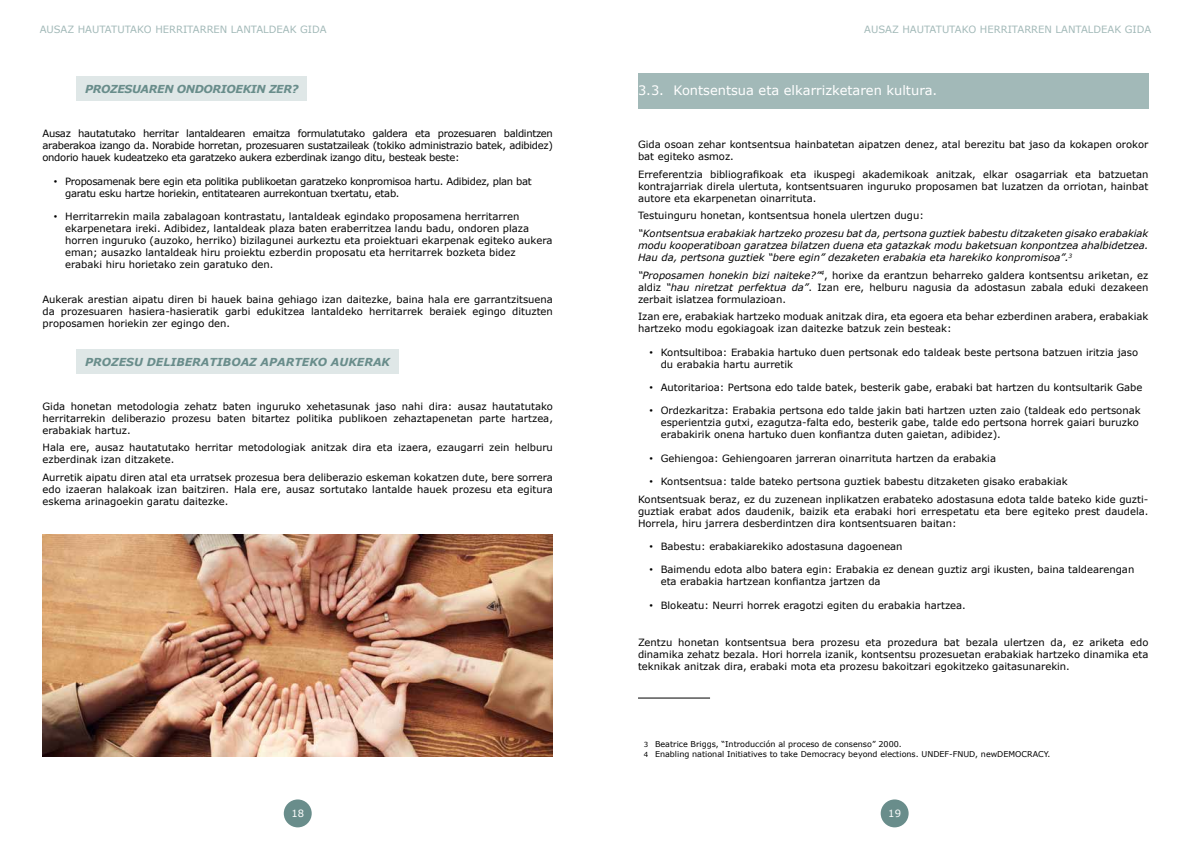
<style>
.page{position:relative;width:1191px;height:842px;background:#fff}
.page>*{position:absolute;margin:0;border:0;box-sizing:border-box;transform-origin:0 0}
.t1{font:13px "Verdana";color:#fff}
.t2{font:italic 700 11px "Verdana";color:#698d8b}
.t3{font:italic 700 11px "Verdana";letter-spacing:-.03em;color:#698d8b}
.t4{font:10px/12px "Verdana";color:#000}
.t5{font:italic 10px/12px "Verdana";color:#000;text-align:justify}
.t6{font:10px/12px "Verdana";letter-spacing:-.03em;color:#000}
.t7{font:10px "Verdana";color:#a2b9b8}
.t8{font:10px "Verdana";color:#fff}
.t9{font:8px/9.6px "Verdana";color:#000}
.s1{font-family:"Arial"}
.s2{font-style:italic}
.s3{font-size:7px}
</style>
<div class="page">
<div style="left:284px;top:799px;width:28px;height:28px;background:#698d8b;border-radius:50%"></div>
<div style="left:880px;top:799px;width:28px;height:28px;background:#698d8b;border-radius:50%"></div>
<div style="left:638px;top:74px;width:510px;height:35px;background:#a2b9b8"></div>
<hr style="left:638px;top:697px;width:72px;height:1px;background:#000">
<div style="left:77px;top:77px;width:230px;height:24px;background:#dfe7e7"></div>
<div style="left:77px;top:349px;width:321px;height:25px;background:#dfe7e7"></div>
<img style="left:43px;top:535px;width:509px;height:222px">
<p class="t7" style="left:40px;top:23px;width:288px">AUSAZ HAUTATUTAKO HERRITARREN LANTALDEAK GIDA</p>
<p class="t7" style="left:864px;top:23px;width:288px">AUSAZ HAUTATUTAKO HERRITARREN LANTALDEAK GIDA</p>
<p class="t3" style="left:85px;top:82px;width:215px">PROZESUAREN ONDORIOEKIN ZER?</p>
<p class="t4" style="left:43px;top:128px;width:512px;text-align:justify">Ausaz hautatutako herritar lantaldearen emaitza formulatutako galdera eta prozesuaren baldintzen araberakoa izango da. Norabide horretan, prozesuaren sustatzaileak (tokiko administrazio batek, adibidez) ondorio hauek kudeatzeko eta garatzeko aukera ezberdinak izango ditu, besteak beste:</p>
<p class="t6" style="left:65px;top:175px;width:468px;text-indent:-11px"><span class="s1">•</span> Proposamenak bere egin eta politika publikoetan garatzeko konpromisoa hartu. Adibidez, plan bat garatu esku hartze horiekin, entitatearen aurrekontuan txertatu, etab.</p>
<p class="t4" style="left:65px;top:210px;width:489px;text-indent:-11px"><span class="s1">•</span> Herritarrekin maila zabalagoan kontrastatu, lantaldeak egindako proposamena herritarren ekarpenetara ireki. Adibidez, lantaldeak plaza baten eraberritzea landu badu, ondoren plaza horren inguruko (auzoko, herriko) bizilagunei aurkeztu eta proiektuari ekarpenak egiteko aukera eman; ausazko lantaldeak hiru proiektu ezberdin proposatu eta herritarrek bozketa bidez erabaki hiru horietako zein garatuko den.</p>
<p class="t4" style="left:42px;top:294px;width:512px;text-align:justify">Aukerak arestian aipatu diren bi hauek baina gehiago izan daitezke, baina hala ere garrantzitsuena da prozesuaren hasiera-hasieratik garbi edukitzea lantaldeko herritarrek beraiek egingo dituzten proposamen horiekin zer egingo den.</p>
<p class="t2" style="left:85px;top:354px;width:306px">PROZESU DELIBERATIBOAZ APARTEKO AUKERAK</p>
<p class="t4" style="left:43px;top:400px;width:512px;text-align:justify">Gida honetan metodologia zehatz baten inguruko xehetasunak jaso nahi dira: ausaz hautatutako herritarrekin deliberazio prozesu baten bitartez politika publikoen zehaztapenetan parte hartzea, erabakiak hartuz.</p>
<p class="t4" style="left:43px;top:441px;width:512px">Hala ere, ausaz hautatutako herritar metodologiak anitzak dira eta izaera, ezaugarri zein helburu ezberdinak izan ditzakete.</p>
<p class="t4" style="left:43px;top:471px;width:512px;text-align:justify">Aurretik aipatu diren atal eta urratsek prozesua bera deliberazio eskeman kokatzen dute, bere sorrera edo izaeran halakoak izan baitziren. Hala ere, ausaz sortutako lantalde hauek prozesu eta egitura eskema arinagoekin garatu daitezke.</p>
<h1 class="t1" style="left:638px;top:81px;width:301px">3.3. Kontsentsua eta elkarrizketaren kultura.</h1>
<p class="t4" style="left:638px;top:138px;width:512px">Gida osoan zehar kontsentsua hainbatetan aipatzen denez, atal berezitu bat jaso da kokapen orokor bat egiteko asmoz.</p>
<p class="t4" style="left:638px;top:168px;width:512px;text-align:justify">Erreferentzia bibliografikoak eta ikuspegi akademikoak anitzak, elkar osagarriak eta batzuetan kontrajarriak direla ulertuta, kontsentsuaren inguruko proposamen bat luzatzen da orriotan, hainbat autore eta ekarpenetan oinarrituta.</p>
<p class="t4" style="left:638px;top:210px;width:287px">Testuinguru honetan, kontsentsua honela ulertzen dugu:</p>
<p class="t5" style="left:638px;top:227px;width:512px">“Kontsentsua erabakiak hartzeko prozesu bat da, pertsona guztiek babestu ditzaketen gisako erabakiak modu kooperatiboan garatzea bilatzen duena eta gatazkak modu baketsuan konpontzea ahalbidetzea.<br>Hau da, pertsona guztiek “bere egin” dezaketen erabakia eta harekiko konpromisoa”.<sup>3</sup></p>
<p class="t4" style="left:638px;top:269px;width:512px;text-align:justify"><span class="s2">“Proposamen honekin bizi naiteke?”</span><sup>4</sup>, horixe da erantzun beharreko galdera kontsentsu ariketan, ez aldiz <span class="s2">“hau niretzat perfektua da”</span>. Izan ere, helburu nagusia da adostasun zabala eduki dezakeen zerbait islatzea formulazioan.</p>
<p class="t4" style="left:638px;top:311px;width:512px">Izan ere, erabakiak hartzeko moduak anitzak dira, eta egoera eta behar ezberdinen arabera, erabakiak hartzeko modu egokiagoak izan daitezke batzuk zein besteak:</p>
<p class="t4" style="left:660px;top:346px;width:479px;text-indent:-11px"><span class="s1">•</span> Kontsultiboa: Erabakia hartuko duen pertsonak edo taldeak beste pertsona batzuen iritzia jaso du erabakia hartu aurretik</p>
<p class="t4" style="left:649px;top:381px;width:494px"><span class="s1">•</span> Autoritarioa: Pertsona edo talde batek, besterik gabe, erabaki bat hartzen du kontsultarik Gabe</p>
<p class="t4" style="left:660px;top:405px;width:481px;text-indent:-11px"><span class="s1">•</span> Ordezkaritza: Erabakia pertsona edo talde jakin bati hartzen uzten zaio (taldeak edo pertsonak esperientzia gutxi, ezagutza-falta edo, besterik gabe, talde edo pertsona horrek gaiari buruzko erabakirik onena hartuko duen konfiantza duten gaietan, adibidez).</p>
<p class="t4" style="left:649px;top:452px;width:348px"><span class="s1">•</span> Gehiengoa: Gehiengoaren jarreran oinarrituta hartzen da erabakia</p>
<p class="t4" style="left:638px;top:472px;width:512px;line-height:17.7px;text-indent:11px"><span class="s1">•</span> Kontsentsua: talde bateko pertsona guztiek babestu ditzaketen gisako erabakiak<br>Kontsentsuak beraz, ez du zuzenean inplikatzen erabateko adostasuna edota talde bateko kide guzti-</p>
<p class="t4" style="left:638px;top:505px;width:512px">guztiak erabat ados daudenik, baizik eta erabaki hori errespetatu eta bere egiteko prest daudela.<br>Horrela, hiru jarrera desberdintzen dira kontsentsuaren baitan:</p>
<p class="t4" style="left:649px;top:540px;width:255px"><span class="s1">•</span> Babestu: erabakiarekiko adostasuna dagoenean</p>
<p class="t4" style="left:660px;top:564px;width:475px;text-indent:-11px"><span class="s1">•</span> Baimendu edota albo batera egin: Erabakia ez denean guztiz argi ikusten, baina taldearengan eta erabakia hartzean konfiantza jartzen da</p>
<p class="t4" style="left:649px;top:599px;width:318px"><span class="s1">•</span> Blokeatu: Neurri horrek eragotzi egiten du erabakia hartzea.</p>
<p class="t4" style="left:638px;top:637px;width:512px;text-align:justify">Zentzu honetan kontsentsua bera prozesu eta prozedura bat bezala ulertzen da, ez ariketa edo dinamika zehatz bezala. Hori horrela izanik, kontsentsu prozesuetan erabakiak hartzeko dinamika eta teknikak anitzak dira, erabaki mota eta prozesu bakoitzari egokitzeko gaitasunarekin.</p>
<p class="t9" style="left:643px;top:739px;width:408px"><span class="s3">3</span> Beatrice Briggs, “Introducción al proceso de consenso” 2000.<br><span class="s3">4</span> Enabling national Initiatives to take Democracy beyond elections. UNDEF-FNUD, newDEMOCRACY.</p>
<p class="t8" style="left:291px;top:807px;width:14px">18</p>
<p class="t8" style="left:888px;top:807px;width:14px">19</p>
</div>
